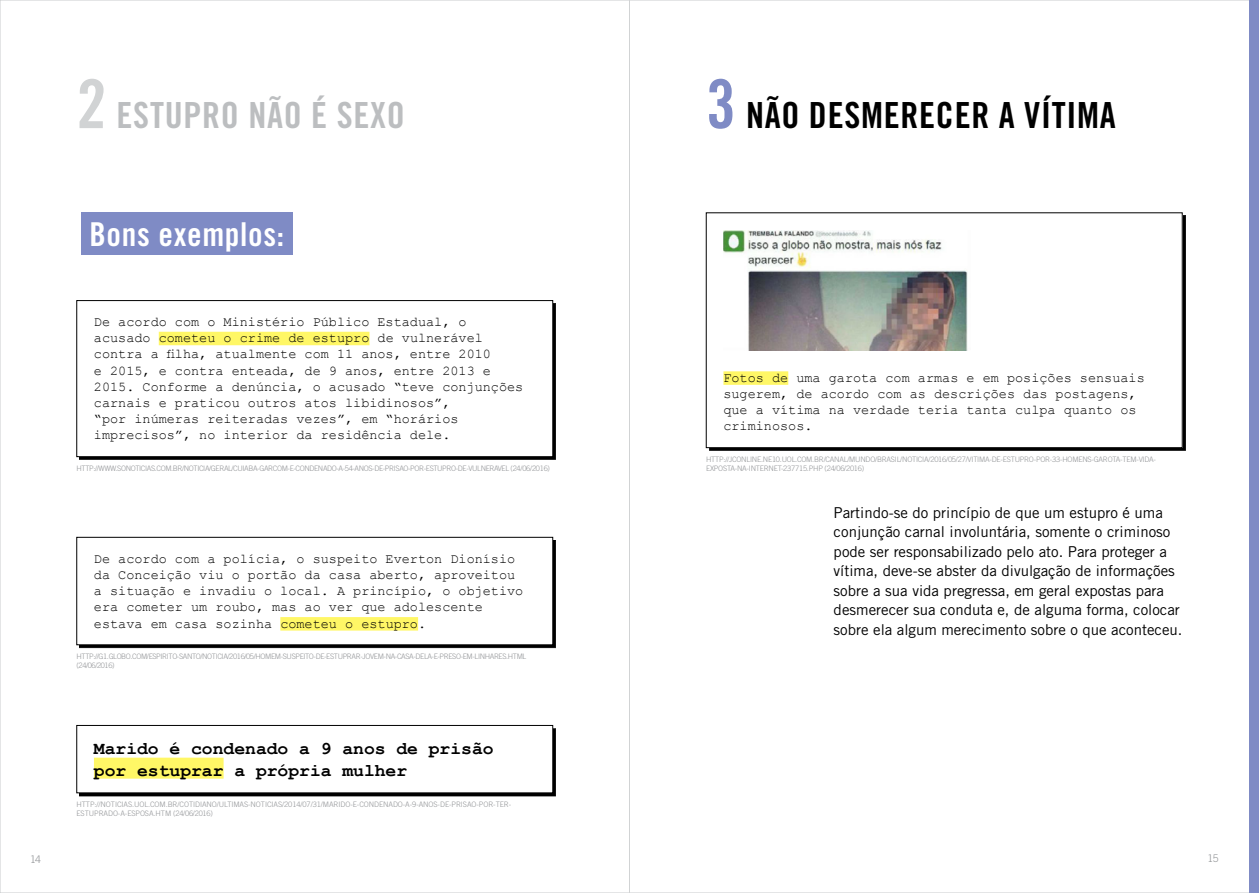
<style>
.page{position:relative;width:1259px;height:893px;background:#fff}
.page>*{position:absolute;margin:0;border:0;box-sizing:border-box;transform-origin:0 0}
.t1{font:36px "Trade Gothic Bold Cond Twenty";letter-spacing:.02em;color:#000}
.t2{font:36px "Trade Gothic Bold Cond Twenty";letter-spacing:.02em;color:#bcbec0}
.t3{font:32.85px "Trade Gothic Bold Cond Twenty";letter-spacing:.02em;color:#fff}
.t4{font:700 18px/21.6px "Courier New";color:#000}
.t5{font:15px/19.5px "Trade Gothic";color:#000}
.t6{font:13.5px/16.2px "Courier New";color:#000}
.t7{font:300 10.5px "Trade Gothic";color:#939598}
.t8{font:300 7.5px/9px "Trade Gothic";letter-spacing:-.05em;color:#939598}
.t9{font:300 7.5px/9px "Trade Gothic";letter-spacing:-.03em;color:#939598}
.t10{font:300 7.5px/9px "Trade Gothic";letter-spacing:-.01em;color:#939598}
.s1{font-size:67.5px;color:#d1d3d4}
.s2{font-size:67.5px;color:#7f8bc5}
</style>
<div class="page">
<hr style="left:629px;top:0;width:1px;height:893px;background:#d1d3d4">
<div style="left:1249px;top:0;width:10px;height:893px;background:#7f8bc5"></div>
<div style="left:723px;top:371px;width:65px;height:14px;background:#fff766"></div>
<img style="left:723px;top:230px;width:245px;height:121px">
<div style="left:706px;top:213px;width:476px;height:235px;border:1px solid #000"></div>
<div style="left:81px;top:213px;width:212px;height:42px;background:#7f8bc5"></div>
<div style="left:80px;top:303px;width:476px;height:157px;background:#000"></div>
<div style="left:77px;top:301px;width:476px;height:156px;background:#fff"></div>
<div style="left:159px;top:332px;width:210px;height:13px;background:#fff766"></div>
<div style="left:77px;top:300px;width:476px;height:157px;border:1px solid #000"></div>
<div style="left:80px;top:540px;width:476px;height:108px;background:#000"></div>
<div style="left:77px;top:537px;width:476px;height:108px;background:#fff"></div>
<div style="left:280px;top:617px;width:138px;height:14px;background:#fff766"></div>
<div style="left:77px;top:537px;width:476px;height:108px;border:1px solid #000"></div>
<div style="left:80px;top:728px;width:476px;height:68px;background:#000"></div>
<div style="left:77px;top:725px;width:476px;height:68px;background:#fff"></div>
<div style="left:94px;top:758px;width:130px;height:21px;background:#fff766"></div>
<div style="left:77px;top:725px;width:476px;height:68px;border:1px solid #000"></div>
<h1 class="t2" style="left:77px;top:93px;width:190px"><span class="s1">2</span> ESTUPRO NÃO</h1>
<h1 class="t2" style="left:311px;top:93px;width:95px">É SEXO</h1>
<h2 class="t3" style="left:89px;top:215px;width:196px">BONS EXEMPLOS:</h2>
<p class="t6" style="left:94px;top:313px;width:431px">De acordo com o Ministério Público Estadual, o acusado cometeu o crime de estupro de vulnerável contra a filha, atualmente com 11 anos, entre 2010<br>e 2015, e contra enteada, de 9 anos, entre 2013 e 2015. Conforme a denúncia, o acusado “teve conjunções carnais e praticou outros atos libidinosos”,<br>“por inúmeras reiteradas vezes”, em “horários imprecisos”, no interior da residência dele.</p>
<p class="t8" style="left:77px;top:464px;width:475px">HTTP://WWW.SONOTICIAS.COM.BR/NOTICIA/GERAL/CUIABA-GARCOM-E-CONDENADO-A-54-ANOS-DE-PRISAO-POR-ESTUPRO-DE-VULNERAVEL (24/06/2016)</p>
<p class="t6" style="left:94px;top:550px;width:431px">De acordo com a polícia, o suspeito Everton Dionísio da Conceição viu o portão da casa aberto, aproveitou a situação e invadiu o local. A princípio, o objetivo era cometer um roubo, mas ao ver que adolescente estava em casa sozinha cometeu o estupro.</p>
<p class="t8" style="left:77px;top:652px;width:451px">HTTP://G1.GLOBO.COM/ESPIRITO-SANTO/NOTICIA/2016/05/HOMEM-SUSPEITO-DE-ESTUPRAR-JOVEM-NA-CASA-DELA-E-PRESO-EM-LINHARES.HTML (24/06/2016)</p>
<h3 class="t4" style="left:94px;top:737px;width:401px">Marido é condenado a 9 anos de prisão por estuprar a própria mulher</h3>
<p class="t10" style="left:77px;top:800px;width:436px">HTTP://NOTICIAS.UOL.COM.BR/COTIDIANO/ULTIMAS-NOTICIAS/2014/07/31/MARIDO-E-CONDENADO-A-9-ANOS-DE-PRISAO-POR-TER-<br>ESTUPRADO-A-ESPOSA.HTM (24/06/2016)</p>
<h1 class="t1" style="left:706px;top:93px;width:411px"><span class="s2">3</span> NÃO DESMERECER A VÍTIMA</h1>
<p class="t6" style="left:723px;top:369px;width:423px">Fotos de uma garota com armas e em posições sensuais sugerem, de acordo com as descrições das postagens, que a vítima na verdade teria tanta culpa quanto os criminosos.</p>
<p class="t9" style="left:706px;top:455px;width:451px">HTTP://JCONLINE.NE10.UOL.COM.BR/CANAL/MUNDO/BRASIL/NOTICIA/2016/05/27/VITIMA-DE-ESTUPRO-POR-33-HOMENS-GAROTA-TEM-VIDA-<br>EXPOSTA-NA-INTERNET-237715.PHP (24/06/2016)</p>
<p class="t5" style="left:833px;top:502px;width:350px">Partindo-se do princípio de que um estupro é uma conjunção carnal involuntária, somente o criminoso pode ser responsabilizado pelo ato. Para proteger a vítima, deve-se abster da divulgação de informações sobre a sua vida pregressa, em geral expostas para desmerecer sua conduta e, de alguma forma, colocar sobre ela algum merecimento sobre o que aconteceu.</p>
<p class="t7" style="left:30px;top:853px;width:13px">14</p>
<p class="t7" style="left:1207px;top:852px;width:13px">15</p>
</div>
